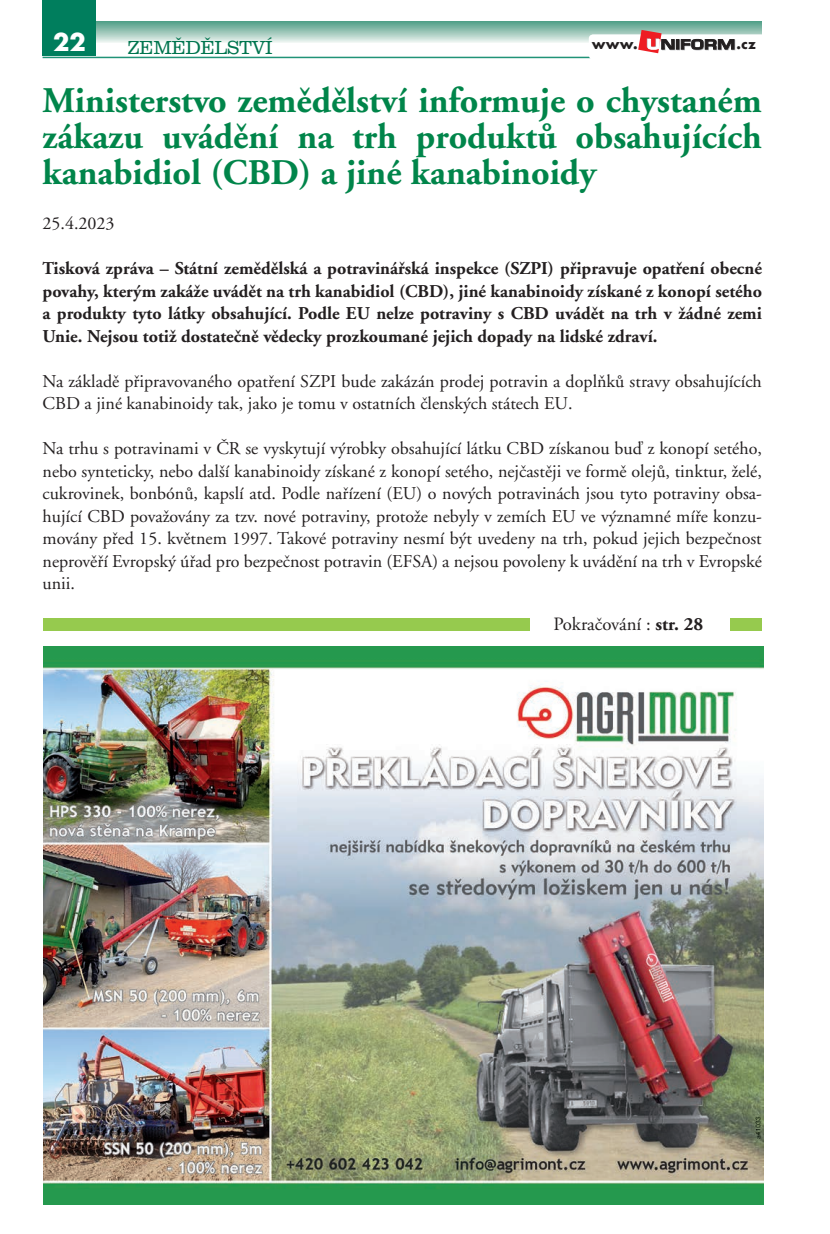
<style>
.page{position:relative;width:830px;height:1234px;background:#fff}
.page>*{position:absolute;margin:0;border:0;box-sizing:border-box;transform-origin:0 0}
.t1{font:700 36px/36px "Adobe Garamond CE";color:#00854a;text-align:justify}
.t2{font:700 24px "Futura";color:#fff}
.t3{font:300 19.5px "URW Clarendon TCE";letter-spacing:-.02em;color:#00754f}
.t4{font:18.75px "Adobe Garamond CE";color:#231f20}
.t5{font:18px/22.5px "Adobe Garamond CE";color:#231f20}
.t6{font:700 18px/22.5px "Adobe Garamond CE";color:#231f20;text-align:justify}
.t7{font:700 13.5px "Futura";color:#231f20}
.s1{font-weight:700}
</style>
<div class="page">
<svg style="left:96px;top:21px;width:665px;height:21px;background:#94c2b3"></svg>
<hr style="left:43px;top:57px;width:704px;height:1px;background:#209377">
<div style="left:43px;top:0;width:53px;height:55px;background:#007e5d"></div>
<div style="left:588px;top:34px;width:177px;height:26px;background:#fff;border-radius:4px"></div>
<svg style="left:638px;top:30px;width:96px;height:23px"></svg>
<img style="left:44px;top:646px;width:718px;height:557px">
<div style="left:43px;top:618px;width:486px;height:13px;background:#96ca4e"></div>
<div style="left:730px;top:618px;width:31px;height:13px;background:#96ca4e"></div>
<h2 class="t2" style="left:53px;top:25px;width:34px">22</h2>
<p class="t3" style="left:128px;top:36px;width:146px">ZEMĚDĚLSTVÍ</p>
<p class="t7" style="left:591px;top:34px;width:47px">www.</p>
<p class="t7" style="left:736px;top:34px;width:21px">.cz</p>
<h1 class="t1" style="left:43px;top:83px;width:720px">Ministerstvo zemědělství informuje o chystaném zákazu uvádění na trh produktů obsahujících kanabidiol (CBD) a jiné kanabinoidy</h1>
<p class="t5" style="left:43px;top:212px;width:73px">25.4.2023</p>
<p class="t6" style="left:43px;top:257px;width:720px">Tisková zpráva – Státní zemědělská a potravinářská inspekce (SZPI) připravuje opatření obecné povahy, kterým zakáže uvádět na trh kanabidiol (CBD), jiné kanabinoidy získané z konopí setého a produkty tyto látky obsahující. Podle EU nelze potraviny s CBD uvádět na trh v žádné zemi Unie. Nejsou totiž dostatečně vědecky prozkoumané jejich dopady na lidské zdraví.</p>
<p class="t5" style="left:43px;top:370px;width:720px">Na základě připravovaného opatření SZPI bude zakázán prodej potravin a doplňků stravy obsahujících<br>CBD a jiné kanabinoidy tak, jako je tomu v ostatních členských státech EU.</p>
<p class="t5" style="left:43px;top:437px;width:720px;text-align:justify">Na trhu s potravinami v ČR se vyskytují výrobky obsahující látku CBD získanou buď z konopí setého, nebo synteticky, nebo další kanabinoidy získané z konopí setého, nejčastěji ve formě olejů, tinktur, želé, cukrovinek, bonbónů, kapslí atd. Podle nařízení (EU) o nových potravinách jsou tyto potraviny obsa&shy;hující CBD považovány za tzv. nové potraviny, protože nebyly v zemích EU ve významné míře konzu&shy;movány před 15. květnem 1997. Takové potraviny nesmí být uvedeny na trh, pokud jejich bezpečnost neprověří Evropský úřad pro bezpečnost potravin (EFSA) a nejsou povoleny k uvádění na trh v Evropské unii.</p>
<p class="t4" style="left:553px;top:614px;width:151px">Pokračování : <span class="s1">str. 28</span></p>
</div>
